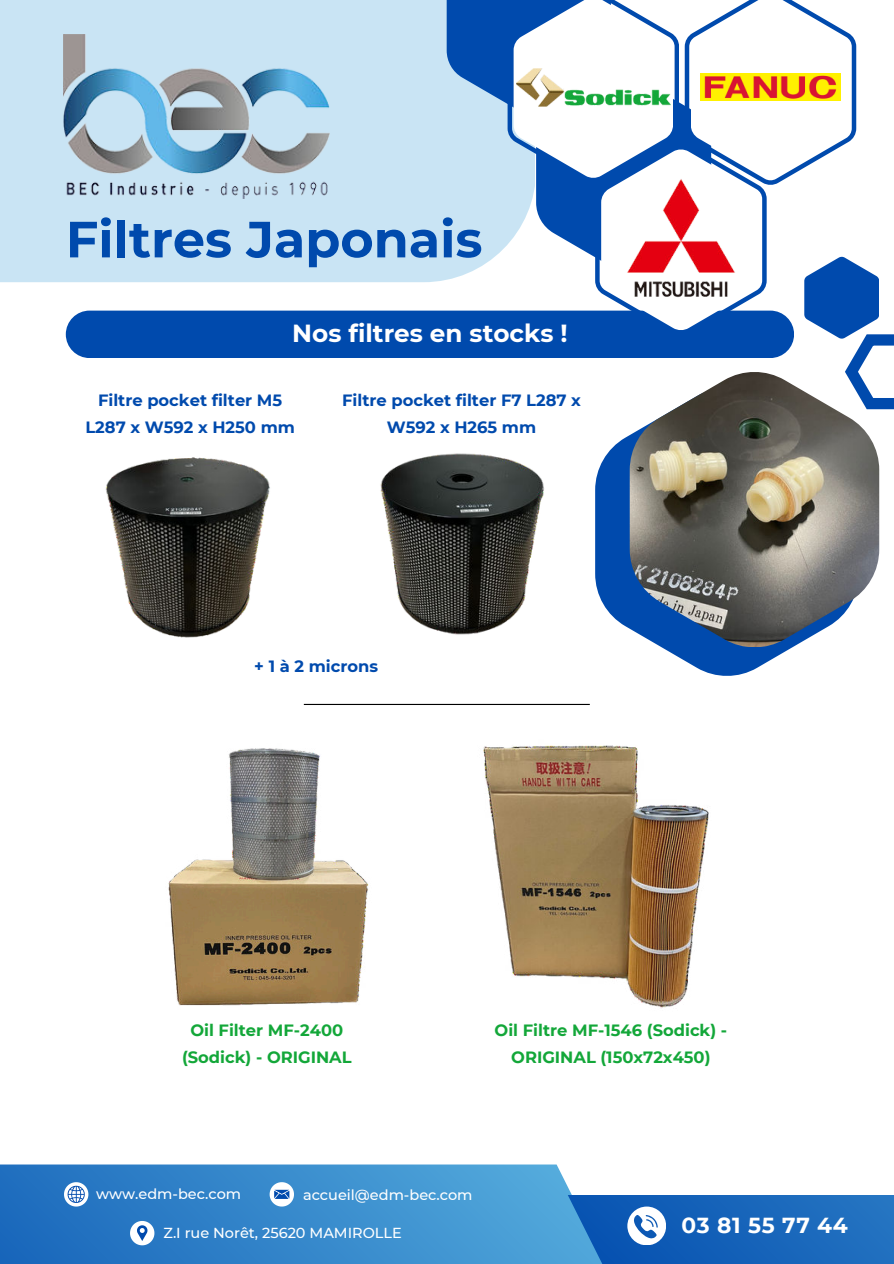
<style>
.page{position:relative;width:894px;height:1264px;background:#fff}
.page>*{position:absolute;margin:0;border:0;box-sizing:border-box;transform-origin:0 0}
.t1{font:700 50.85px "Montserrat";color:#004aad}
.t2{font:700 24.6px "Montserrat";color:#fff}
.t3{font:700 21.75px "Montserrat";letter-spacing:.03em;color:#fff}
.t4{font:700 16.35px/27px "Montserrat";color:#004aad;text-align:center}
.t5{font:700 16.35px/27px "Montserrat";color:#13a739;text-align:center}
.t6{font:500 14.55px "Montserrat";color:#fff}
</style>
<div class="page">
<div style="left:0;top:0;width:534px;height:282px;background:#c9e4f4"></div>
<svg style="left:446px;top:0;width:61px;height:104px;fill:#004aad"></svg>
<svg style="left:595px;top:435px;width:200px;height:241px;fill:#004aad"></svg>
<img style="left:629px;top:409px;width:250px;height:237px">
<div style="left:66px;top:310px;width:727px;height:48px;background:#004aad;border-radius:24px"></div>
<img style="left:64px;top:35px;width:265px;height:163px">
<svg style="left:507px;top:0;width:386px;height:409px"></svg>
<img style="left:516px;top:69px;width:154px;height:37px">
<img style="left:700px;top:74px;width:140px;height:27px">
<img style="left:613px;top:173px;width:135px;height:133px">
<img style="left:105px;top:457px;width:165px;height:180px">
<img style="left:380px;top:453px;width:164px;height:182px">
<img style="left:483px;top:745px;width:226px;height:263px">
<img style="left:168px;top:748px;width:201px;height:258px">
<hr style="left:304px;top:704px;width:285px;height:1px;background:#000">
<svg style="left:0;top:1164px;width:572px;height:99px;background:#3586ca"></svg>
<svg style="left:64px;top:1182px;width:24px;height:24px"></svg>
<svg style="left:130px;top:1220px;width:24px;height:25px"></svg>
<svg style="left:269px;top:1182px;width:25px;height:24px"></svg>
<svg style="left:441px;top:1195px;width:452px;height:68px;background:#2d7bc4"></svg>
<h1 class="t1" style="left:66px;top:203px;width:418px">Filtres Japonais</h1>
<h2 class="t2" style="left:292px;top:316px;width:277px">Nos filtres en stocks !</h2>
<p class="t4" style="left:85px;top:386px;width:211px">Filtre pocket filter M5<br>L287 x W592 x H250 mm</p>
<p class="t4" style="left:342px;top:386px;width:240px">Filtre pocket filter F7 L287 x<br>W592 x H265 mm</p>
<p class="t4" style="left:254px;top:651px;width:125px">+ 1 à 2 microns</p>
<p class="t5" style="left:182px;top:1015px;width:171px">Oil Filter MF-2400 (Sodick) - ORIGINAL</p>
<p class="t5" style="left:494px;top:1015px;width:234px">Oil Filtre MF-1546 (Sodick) -<br>ORIGINAL (150x72x450)</p>
<p class="t6" style="left:96px;top:1183px;width:146px">www.edm-bec.com</p>
<p class="t6" style="left:163px;top:1223px;width:240px">Z.I rue Norêt, 25620 MAMIROLLE</p>
<p class="t6" style="left:303px;top:1184px;width:171px">accueil@edm-bec.com</p>
<h3 class="t3" style="left:681px;top:1209px;width:168px">03 81 55 77 44</h3>
</div>
